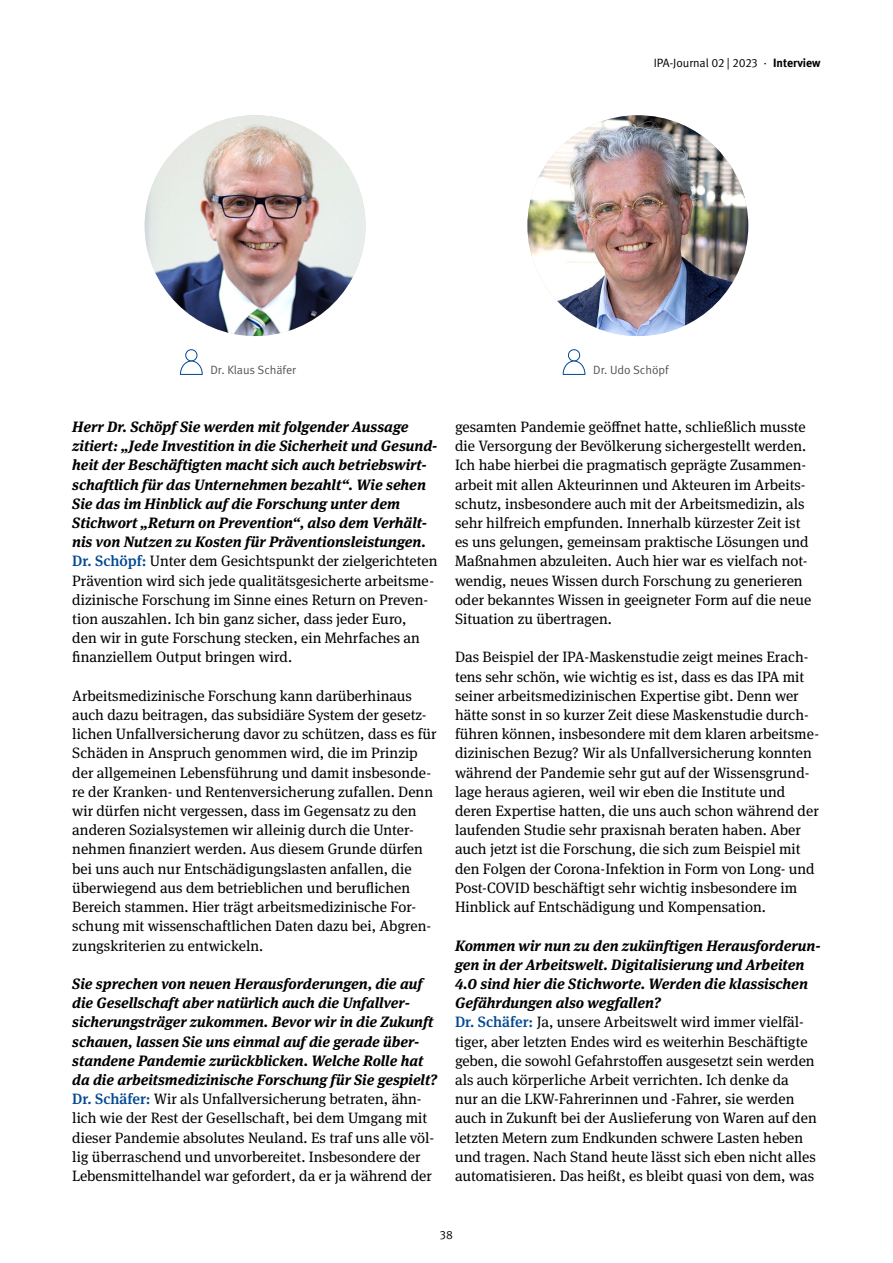
<style>
.page{position:relative;width:893px;height:1263px;background:#fff}
.page>*{position:absolute;margin:0;border:0;box-sizing:border-box;transform-origin:0 0}
.Interview_P_Interview_Antwort_1_IPA{font:15px/19.2px "DGUV Meta Serif";color:#000}
.Interview_P_Interview_Frage_IPA{font:italic 700 15px/19.2px "DGUV Meta Serif";color:#000}
.t1{font:12px "DGUV Meta";color:#000}
.t2{font:12px "DGUV Meta";color:#565655}
.s1{font-weight:700}
.s2{font-weight:500;color:#004893}
</style>
<div class="page">
<img style="left:527px;top:115px;width:221px;height:221px;border-radius:110px">
<img style="left:145px;top:115px;width:221px;height:221px;border-radius:110px">
<div style="left:185px;top:349px;width:12px;height:12px;border:1px solid #004893;border-radius:50%"></div>
<svg style="left:180px;top:360px;width:23px;height:15px"></svg>
<div style="left:568px;top:349px;width:12px;height:12px;border:1px solid #004893;border-radius:50%"></div>
<svg style="left:562px;top:360px;width:24px;height:15px"></svg>
<p class="t1" style="left:654px;top:56px;width:168px">IPA-Journal 02 | 2023 · <span class="s1">Interview</span></p>
<p class="t2" style="left:210px;top:363px;width:87px">Dr. Klaus Schäfer</p>
<p class="t2" style="left:593px;top:363px;width:77px">Dr. Udo Schöpf</p>
<p class="Interview_P_Interview_Frage_IPA" style="left:72px;top:417px;width:367px">Herr Dr. Schöpf Sie werden mit folgender Aussage zitiert: „Jede Investition in die Sicherheit und Gesund&shy;heit der Beschäftigten macht sich auch betriebswirt&shy;schaftlich für das Unternehmen bezahlt“. Wie sehen Sie das im Hinblick auf die Forschung unter dem Stichwort „Return on Prevention“, also dem Verhält&shy;nis von Nutzen zu Kosten für Präventionsleistungen.</p>
<p class="Interview_P_Interview_Antwort_1_IPA" style="left:72px;top:552px;width:367px"><span class="s2">Dr. Schöpf:</span> Unter dem Gesichtspunkt der zielgerichteten Prävention wird sich jede qualitätsgesicherte arbeitsme&shy;dizinische Forschung im Sinne eines Return on Preven&shy;tion auszahlen. Ich bin ganz sicher, dass jeder Euro,<br>den wir in gute Forschung stecken, ein Mehrfaches an finanziellem Output bringen wird.</p>
<p class="Interview_P_Interview_Antwort_1_IPA" style="left:72px;top:686px;width:366px">Arbeitsmedizinische Forschung kann darüberhinaus auch dazu beitragen, das subsidiäre System der gesetz&shy;lichen Unfallversicherung davor zu schützen, dass es für Schäden in Anspruch genommen wird, die im Prinzip der allgemeinen Lebensführung und damit insbesonde&shy;re der Kranken- und Rentenversicherung zufallen. Denn wir dürfen nicht vergessen, dass im Gegensatz zu den anderen Sozialsystemen wir alleinig durch die Unter&shy;nehmen finanziert werden. Aus diesem Grunde dürfen bei uns auch nur Entschädigungslasten anfallen, die überwiegend aus dem betrieblichen und beruflichen Bereich stammen. Hier trägt arbeitsmedizinische For&shy;schung mit wissenschaftlichen Daten dazu bei, Abgren&shy;zungskriterien zu entwickeln.</p>
<p class="Interview_P_Interview_Frage_IPA" style="left:72px;top:974px;width:367px">Sie sprechen von neuen Herausforderungen, die auf die Gesellschaft aber natürlich auch die Unfallver&shy;sicherungsträger zukommen. Bevor wir in die Zukunft schauen, lassen Sie uns einmal auf die gerade über&shy;standene Pandemie zurückblicken. Welche Rolle hat da die arbeitsmedizinische Forschung für Sie gespielt?</p>
<p class="Interview_P_Interview_Antwort_1_IPA" style="left:72px;top:1090px;width:363px"><span class="s2">Dr. Schäfer:</span> Wir als Unfallversicherung betraten, ähn&shy;lich wie der Rest der Gesellschaft, bei dem Umgang mit dieser Pandemie absolutes Neuland. Es traf uns alle völ&shy;lig überraschend und unvorbereitet. Insbesondere der Lebensmittelhandel war gefordert, da er ja während der</p>
<p class="Interview_P_Interview_Antwort_1_IPA" style="left:455px;top:418px;width:358px">gesamten Pandemie geöffnet hatte, schließlich musste die Versorgung der Bevölkerung sichergestellt werden.<br>Ich habe hierbei die pragmatisch geprägte Zusammen&shy;arbeit mit allen Akteurinnen und Akteuren im Arbeits&shy;schutz, insbesondere auch mit der Arbeitsmedizin, als sehr hilfreich empfunden. Innerhalb kürzester Zeit ist es uns gelungen, gemeinsam praktische Lösungen und Maßnahmen abzuleiten. Auch hier war es vielfach not&shy;wendig, neues Wissen durch Forschung zu generieren oder bekanntes Wissen in geeigneter Form auf die neue Situation zu übertragen.</p>
<p class="Interview_P_Interview_Antwort_1_IPA" style="left:455px;top:648px;width:366px">Das Beispiel der IPA-Maskenstudie zeigt meines Erach&shy;tens sehr schön, wie wichtig es ist, dass es das IPA mit seiner arbeitsmedizinischen Expertise gibt. Denn wer hätte sonst in so kurzer Zeit diese Maskenstudie durch&shy;führen können, insbesondere mit dem klaren arbeitsme&shy;dizinischen Bezug? Wir als Unfallversicherung konnten während der Pandemie sehr gut auf der Wissensgrund&shy;lage heraus agieren, weil wir eben die Institute und deren Expertise hatten, die uns auch schon während der laufenden Studie sehr praxisnah beraten haben. Aber auch jetzt ist die Forschung, die sich zum Beispiel mit den Folgen der Corona-Infektion in Form von Long- und Post-COVID beschäftigt sehr wichtig insbesondere im Hinblick auf Entschädigung und Kompensation.</p>
<p class="Interview_P_Interview_Frage_IPA" style="left:455px;top:936px;width:367px">Kommen wir nun zu den zukünftigen Herausforderun&shy;gen in der Arbeitswelt. Digitalisierung und Arbeiten 4.0 sind hier die Stichworte. Werden die klassischen Gefährdungen also wegfallen?</p>
<p class="Interview_P_Interview_Antwort_1_IPA" style="left:455px;top:1013px;width:363px"><span class="s2">Dr. Schäfer:</span> Ja, unsere Arbeitswelt wird immer vielfäl&shy;tiger, aber letzten Endes wird es weiterhin Beschäftigte geben, die sowohl Gefahrstoffen ausgesetzt sein werden als auch körperliche Arbeit verrichten. Ich denke da<br>nur an die LKW-Fahrerinnen und -Fahrer, sie werden auch in Zukunft bei der Auslieferung von Waren auf den letzten Metern zum Endkunden schwere Lasten heben und tragen. Nach Stand heute lässt sich eben nicht alles automatisieren. Das heißt, es bleibt quasi von dem, was</p>
<p class="t1" style="left:440px;top:1227px;width:15px">38</p>
</div>
